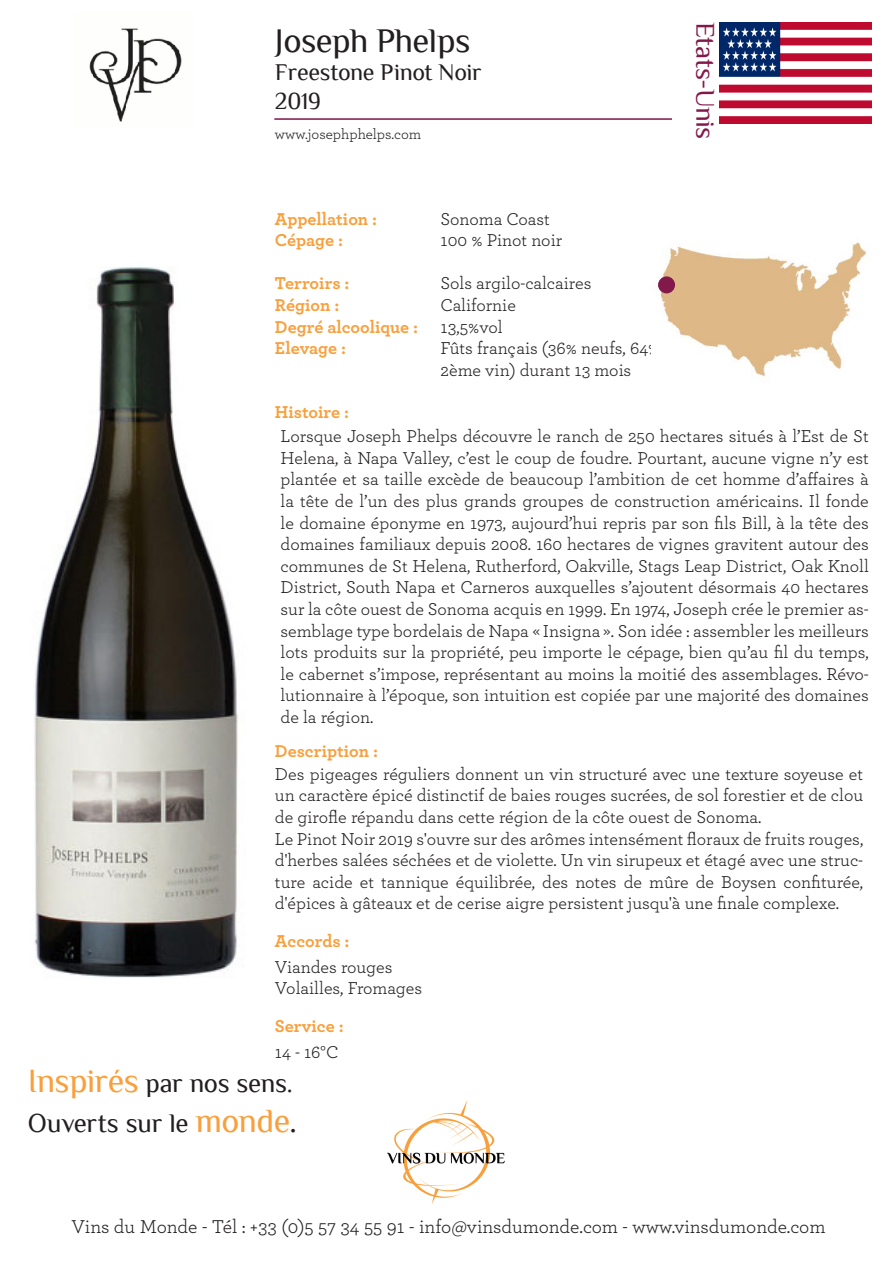
<style>
.page{position:relative;width:893px;height:1263px;background:#fff}
.page>*{position:absolute;margin:0;border:0;box-sizing:border-box;transform-origin:0 0}
.t1{font:34.5px "Philosopher";letter-spacing:-.015em;color:#231f20}
.t2{font:27px "Philosopher";letter-spacing:-.015em;color:#82194a}
.t3{font:26.85px/40.7px "Philosopher";letter-spacing:-.015em;color:#231f20}
.t4{font:24px "Philosopher";letter-spacing:-.01em;color:#231f20}
.t5{font:19.5px "Archer";color:#231f20}
.t6{font:18px/21.6px "Archer";color:#231f20;text-align:justify}
.t7{font:700 18px/21.6px "Archer";color:#f99f3c}
.t8{font:15px "Archer";color:#231f20}
.s1{font-size:33.9px;color:#f99f3c}
.s2{font-size:33.9px}
</style>
<div class="page">
<img style="left:388px;top:1100px;width:117px;height:103px">
<img style="left:34px;top:267px;width:204px;height:711px">
<img style="left:658px;top:242px;width:208px;height:135px">
<hr style="left:274px;top:119px;width:398px;height:1px;background:#82194a">
<img style="left:720px;top:22px;width:152px;height:101px">
<img style="left:89px;top:28px;width:93px;height:94px">
<div style="left:658px;top:276px;width:17px;height:17px;background:#82194a;border-radius:50%"></div>
<p class="t1" style="left:275px;top:22px;width:197px">Joseph Phelps</p>
<p class="t4" style="left:275px;top:60px;width:208px">Freestone Pinot Noir</p>
<p class="t4" style="left:275px;top:89px;width:47px">2019</p>
<p class="t8" style="left:275px;top:124px;width:148px">www.josephphelps.com</p>
<p class="t7" style="left:275px;top:207px;width:104px">Appellation :<br>Cépage :</p>
<p class="t7" style="left:275px;top:271px;width:76px">Terroirs :</p>
<p class="t7" style="left:275px;top:293px;width:66px">Région :</p>
<p class="t7" style="left:275px;top:315px;width:145px">Degré alcoolique :</p>
<p class="t7" style="left:275px;top:336px;width:73px">Elevage :</p>
<p class="t7" style="left:275px;top:400px;width:76px">Histoire :</p>
<p class="t6" style="left:441px;top:207px;width:111px">Sonoma Coast</p>
<p class="t6" style="left:441px;top:229px;width:123px">100 % Pinot noir</p>
<p class="t6" style="left:441px;top:272px;width:152px">Sols argilo-calcaires</p>
<p class="t6" style="left:441px;top:293px;width:77px">Californie</p>
<p class="t6" style="left:441px;top:315px;width:64px">13,5%vol</p>
<p class="t6" style="left:441px;top:337px;width:220px">Fûts français (36% neufs, 64%<br>2ème vin) durant 13 mois</p>
<p class="t2" style="left:720px;top:22px;width:119px;rotate:90deg">Etats-Unis</p>
<p class="t6" style="left:281px;top:425px;width:590px">Lorsque Joseph Phelps découvre le ranch de 250 hectares situés à l’Est de St Helena, à Napa Valley, c’est le coup de foudre. Pourtant, aucune vigne n’y est plantée et sa taille excède de beaucoup l’ambition de cet homme d’affaires à la tête de l’un des plus grands groupes de construction américains. Il fonde le domaine éponyme en 1973, aujourd’hui repris par son fils Bill, à la tête des domaines familiaux depuis 2008. 160 hectares de vignes gravitent autour des communes de St Helena, Rutherford, Oakville, Stags Leap District, Oak Knoll District, South Napa et Carneros auxquelles s’ajoutent désormais 40 hectares sur la côte ouest de Sonoma acquis en 1999. En 1974, Joseph crée le premier as&shy;semblage type bordelais de Napa « Insigna ». Son idée : assembler les meilleurs lots produits sur la propriété, peu importe le cépage, bien qu’au fil du temps, le cabernet s’impose, représentant au moins la moitié des assemblages. Révo&shy;lutionnaire à l’époque, son intuition est copiée par une majorité des domaines de la région.</p>
<p class="t7" style="left:275px;top:739px;width:105px">Description :</p>
<p class="t6" style="left:275px;top:762px;width:590px">Des pigeages réguliers donnent un vin structuré avec une texture soyeuse et un caractère épicé distinctif de baies rouges sucrées, de sol forestier et de clou de girofle répandu dans cette région de la côte ouest de Sonoma.</p>
<p class="t6" style="left:275px;top:827px;width:590px">Le Pinot Noir 2019 s'ouvre sur des arômes intensément floraux de fruits rouges, d'herbes salées séchées et de violette. Un vin sirupeux et étagé avec une struc&shy;ture acide et tannique équilibrée, des notes de mûre de Boysen confiturée, d'épices à gâteaux et de cerise aigre persistent jusqu'à une finale complexe.</p>
<p class="t7" style="left:275px;top:929px;width:76px">Accords :</p>
<p class="t6" style="left:275px;top:955px;width:119px">Viandes rouges</p>
<p class="t6" style="left:275px;top:977px;width:149px">Volailles, Fromages</p>
<p class="t7" style="left:275px;top:1014px;width:70px">Service :</p>
<p class="t6" style="left:275px;top:1040px;width:65px">14 - 16°C</p>
<h3 class="t3" style="left:28px;top:1063px;width:271px"><span class="s1">Inspirés</span> par nos sens.<br>Ouverts sur le <span class="s1">monde</span><span class="s2">.</span></h3>
<p class="t5" style="left:72px;top:1213px;width:755px">Vins du Monde - Tél : +33 (0)5 57 34 55 91 - info@vinsdumonde.com - www.vinsdumonde.com</p>
</div>
